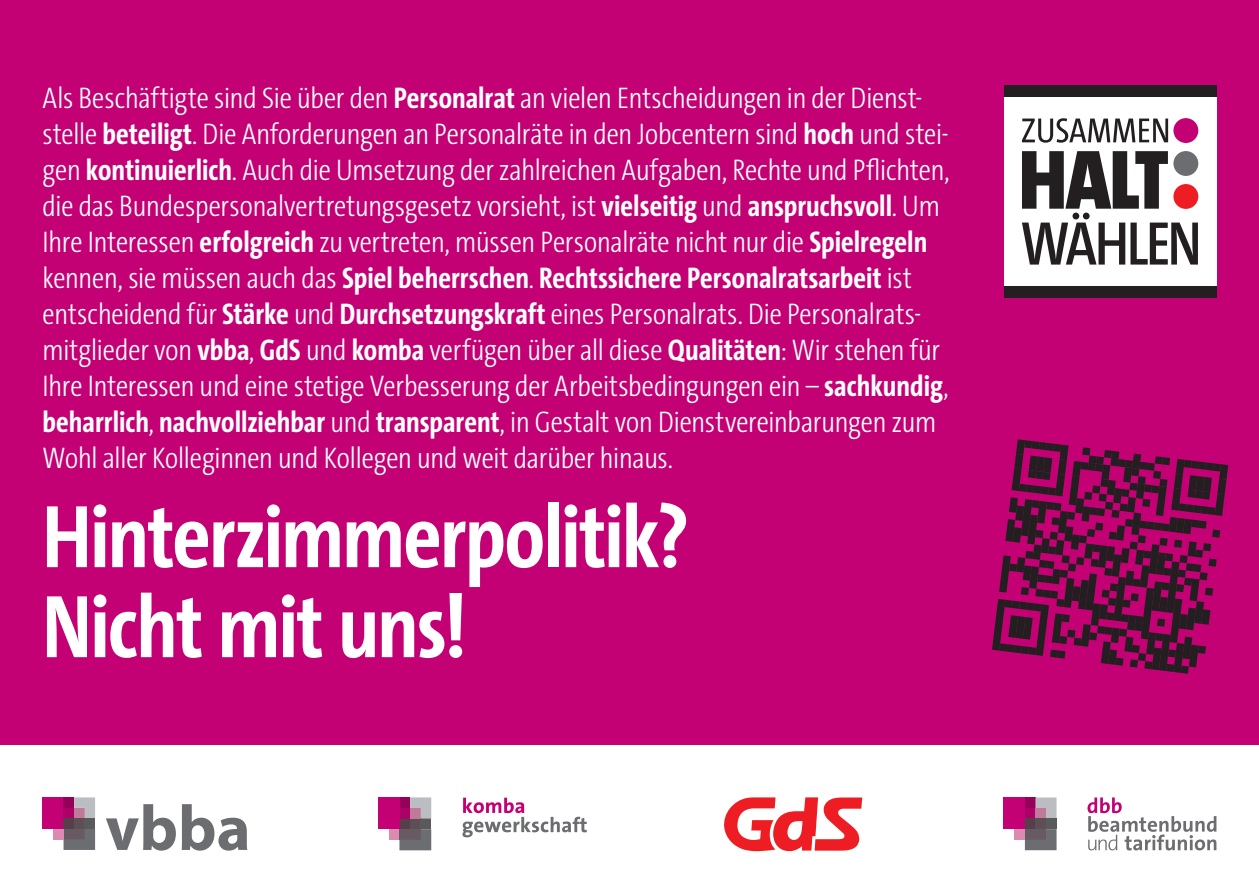
<style>
.page{position:relative;width:1259px;height:893px;background:#fff}
.page>*{position:absolute;margin:0;border:0;box-sizing:border-box;transform-origin:0 0}
.t1{font:700 90px/90px "The Sans Cd LF7";letter-spacing:-.015em;color:#fff}
.t2{font:300 30px/36px "The Sans Cd LF3";letter-spacing:-.005em;color:#fff}
.t3{font:700 30px "The Sans Cd LF7";letter-spacing:.005em;color:#fff}
.s1{font-family:"The Sans Cd LF7";font-weight:700}
.s2{font-family:"The Sans Cd LF3";font-weight:300}
</style>
<div class="page">
<div style="left:0;top:0;width:1259px;height:744px;background:#c30175"></div>
<svg style="left:724px;top:797px;width:138px;height:54px"></svg>
<div style="left:43px;top:797px;width:21px;height:32px;background:#c30175"></div>
<div style="left:64px;top:797px;width:10px;height:11px;background:#970059"></div>
<div style="left:64px;top:808px;width:10px;height:10px;background:#ac0167"></div>
<div style="left:64px;top:818px;width:10px;height:11px;background:#573e4b"></div>
<svg style="left:74px;top:797px;width:21px;height:21px"></svg>
<div style="left:74px;top:818px;width:11px;height:11px;background:#5c5056"></div>
<div style="left:85px;top:818px;width:10px;height:11px;background:#5a5a5d"></div>
<svg style="left:64px;top:829px;width:31px;height:21px"></svg>
<div style="left:53px;top:829px;width:11px;height:10px;background:#dc8bb0"></div>
<svg style="left:106px;top:804px;width:70px;height:46px"></svg>
<svg style="left:182px;top:804px;width:65px;height:46px"></svg>
<div style="left:389px;top:829px;width:10px;height:11px;background:#dc8bb0"></div>
<div style="left:399px;top:819px;width:11px;height:10px;background:#573e4b"></div>
<div style="left:410px;top:819px;width:11px;height:10px;background:#5c5056"></div>
<div style="left:399px;top:808px;width:11px;height:11px;background:#ac0167"></div>
<div style="left:399px;top:797px;width:11px;height:11px;background:#970059"></div>
<div style="left:421px;top:819px;width:10px;height:10px;background:#5a5a5d"></div>
<svg style="left:399px;top:829px;width:32px;height:21px"></svg>
<div style="left:378px;top:797px;width:21px;height:32px;background:#c30175"></div>
<svg style="left:410px;top:797px;width:21px;height:22px"></svg>
<svg style="left:462px;top:798px;width:125px;height:39px"></svg>
<svg style="left:1087px;top:797px;width:129px;height:53px"></svg>
<div style="left:1003px;top:797px;width:22px;height:32px;background:#c30175"></div>
<div style="left:1025px;top:797px;width:10px;height:11px;background:#970059"></div>
<div style="left:1025px;top:808px;width:10px;height:11px;background:#ac0167"></div>
<div style="left:1025px;top:819px;width:10px;height:10px;background:#573e4b"></div>
<svg style="left:1035px;top:797px;width:21px;height:22px"></svg>
<div style="left:1035px;top:819px;width:11px;height:10px;background:#5c5056"></div>
<div style="left:1046px;top:819px;width:10px;height:10px;background:#5a5a5d"></div>
<svg style="left:1025px;top:829px;width:31px;height:21px"></svg>
<div style="left:1014px;top:829px;width:11px;height:11px;background:#dc8bb0"></div>
<svg style="left:992px;top:439px;width:236px;height:234px"></svg>
<div style="left:1197px;top:646px;width:9px;height:8px;background:#231f20"></div>
<div style="left:1003px;top:85px;width:213px;height:213px;background:#fff"></div>
<svg style="left:1022px;top:118px;width:146px;height:25px"></svg>
<div style="left:1173px;top:118px;width:25px;height:25px;background:#c30175;border-radius:50%"></div>
<svg style="left:1022px;top:151px;width:176px;height:114px"></svg>
<div style="left:1003px;top:85px;width:213px;height:12px;background:#231f20"></div>
<div style="left:1003px;top:286px;width:213px;height:12px;background:#231f20"></div>
<p class="t2" style="left:43px;top:78px;width:908px">Als Beschäftigte sind Sie über den <span class="s1">Personalrat</span> an vielen Entscheidungen in der Dienst&shy;stelle <span class="s1">beteiligt</span>. Die Anforderungen an Personalräte in den Jobcentern sind <span class="s1">hoch</span> und stei&shy;gen <span class="s1">kontinuierlich</span>. Auch die Umsetzung der zahlreichen Aufgaben, Rechte und Pflichten, die das Bundespersonalvertretungsgesetz vorsieht, ist <span class="s1">vielseitig</span> und <span class="s1">anspruchsvoll</span>. Um Ihre Interessen <span class="s1">erfolgreich</span> zu vertreten, müssen Personalräte nicht nur die <span class="s1">Spielregeln</span></p>
<p class="t3" style="left:43px;top:258px;width:871px"><span class="s2">kennen, sie müssen auch das</span> Spiel beherrschen<span class="s2">.</span> Rechtssichere Personalratsarbeit <span class="s2">ist</span></p>
<p class="t2" style="left:43px;top:294px;width:907px">entscheidend für <span class="s1">Stärke</span> und <span class="s1">Durchsetzungskraft</span> eines Personalrats. Die Personalrats&shy;mitglieder von <span class="s1">vbba</span>, <span class="s1">GdS</span> und <span class="s1">komba</span> verfügen über all diese <span class="s1">Qualitäten</span>: Wir stehen für Ihre Interessen und eine stetige Verbesserung der Arbeitsbedingungen ein – <span class="s1">sachkundig</span>, <span class="s1">beharrlich</span>, <span class="s1">nachvollziehbar</span> und <span class="s1">transparent</span>, in Gestalt von Dienstvereinbarungen zum Wohl aller Kolleginnen und Kollegen und weit darüber hinaus.</p>
<h1 class="t1" style="left:43px;top:489px;width:647px">Hinterzimmerpolitik?<br>Nicht mit uns!</h1>
</div>
